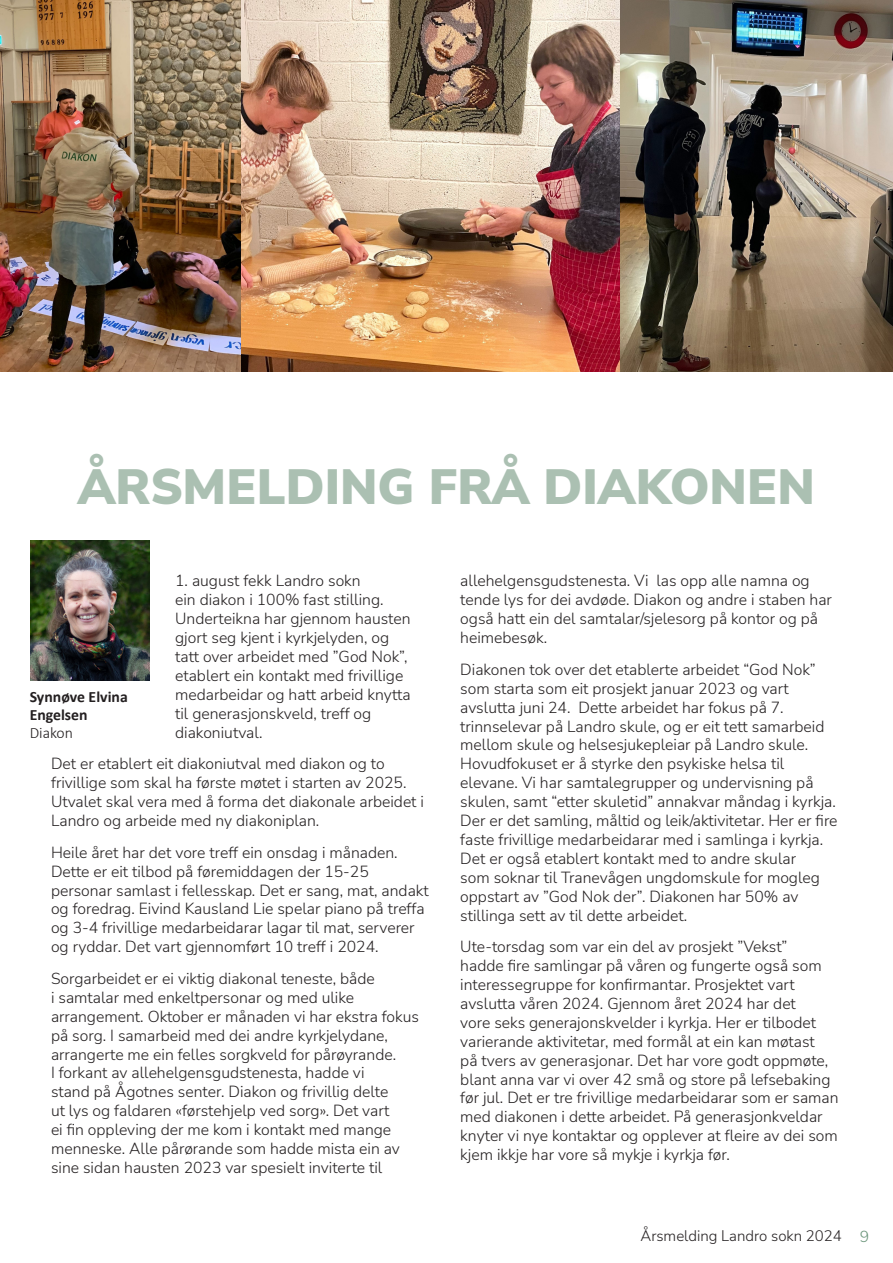
<style>
.page{position:relative;width:893px;height:1263px;background:#fff}
.page>*{position:absolute;margin:0;border:0;box-sizing:border-box;transform-origin:0 0}
.t1{font:900 49.5px "Nunito Sans";color:#abc0b2}
.Tekst{font:300 15.75px/18.9px "Nunito Sans";color:#231f20}
.t2{font:700 15.75px/18px "Calibri";color:#231f20}
.t3{font:300 15px "Nunito Sans";color:#231f20}
.s1{font-weight:300}
.s2{font-size:15.75px;color:#699479}
</style>
<div class="page">
<img style="left:0;top:0;width:893px;height:371px">
<img style="left:30px;top:541px;width:120px;height:140px">
<p class="t1" style="left:78px;top:451px;width:739px">ÅRSMELDING FRÅ DIAKONEN</p>
<p class="Tekst" style="left:175px;top:571px;width:237px">1. august fekk Landro sokn<br>ein diakon i 100% fast stilling.<br>Underteikna har gjennom hausten gjort seg kjent i kyrkjelyden, og tatt over arbeidet med ”God Nok”, etablert ein kontakt med frivillige medarbeidar og hatt arbeid knytta til generasjonskveld, treff og diakoniutval.</p>
<p class="Tekst" style="left:51px;top:754px;width:374px">Det er etablert eit diakoniutval med diakon og to frivillige som skal ha første møtet i starten av 2025.<br>Utvalet skal vera med å forma det diakonale arbeidet i Landro og arbeide med ny diakoniplan.</p>
<p class="Tekst" style="left:51px;top:842px;width:379px">Heile året har det vore treff ein onsdag i månaden.<br>Dette er eit tilbod på føremiddagen der 15-25 personar samlast i fellesskap. Det er sang, mat, andakt og foredrag. Eivind Kausland Lie spelar piano på treffa og 3-4 frivillige medarbeidarar lagar til mat, serverer og ryddar. Det vart gjennomført 10 treff i 2024.</p>
<p class="Tekst" style="left:51px;top:968px;width:370px">Sorgarbeidet er ei viktig diakonal teneste, både<br>i samtalar med enkeltpersonar og med ulike arrangement. Oktober er månaden vi har ekstra fokus på sorg. I samarbeid med dei andre kyrkjelydane, arrangerte me ein felles sorgkveld for pårøyrande.<br>I forkant av allehelgensgudstenesta, hadde vi<br>stand på Ågotnes senter. Diakon og frivillig delte<br>ut lys og faldaren «førstehjelp ved sorg». Det vart<br>ei fin oppleving der me kom i kontakt med mange menneske. Alle pårørande som hadde mista ein av sine sidan hausten 2023 var spesielt inviterte til</p>
<p class="t2" style="left:30px;top:687px;width:100px">Synnøve Elvina<br>Engelsen<br><span class="s1">Diakon</span></p>
<p class="Tekst" style="left:460px;top:571px;width:373px">allehelgensgudstenesta. Vi las opp alle namna og tende lys for dei avdøde. Diakon og andre i staben har også hatt ein del samtalar/sjelesorg på kontor og på heimebesøk.</p>
<p class="Tekst" style="left:460px;top:659px;width:379px">Diakonen tok over det etablerte arbeidet “God Nok” som starta som eit prosjekt januar 2023 og vart avslutta juni 24. Dette arbeidet har fokus på 7. trinnselevar på Landro skule, og er eit tett samarbeid mellom skule og helsesjukepleiar på Landro skule.<br>Hovudfokuset er å styrke den psykiske helsa til elevane. Vi har samtalegrupper og undervisning på skulen, samt “etter skuletid” annakvar måndag i kyrkja.<br>Der er det samling, måltid og leik/aktivitetar. Her er fire faste frivillige medarbeidarar med i samlinga i kyrkja.<br>Det er også etablert kontakt med to andre skular<br>som soknar til Tranevågen ungdomskule for mogleg oppstart av ”God Nok der”. Diakonen har 50% av stillinga sett av til dette arbeidet.</p>
<p class="Tekst" style="left:460px;top:937px;width:380px">Ute-torsdag som var ein del av prosjekt ”Vekst”<br>hadde fire samlingar på våren og fungerte også som interessegruppe for konfirmantar. Prosjektet vart avslutta våren 2024. Gjennom året 2024 har det<br>vore seks generajonskvelder i kyrkja. Her er tilbodet varierande aktivitetar, med formål at ein kan møtast<br>på tvers av generasjonar. Det har vore godt oppmøte, blant anna var vi over 42 små og store på lefsebaking før jul. Det er tre frivillige medarbeidarar som er saman med diakonen i dette arbeidet. På generasjonkveldar knyter vi nye kontaktar og opplever at fleire av dei som kjem ikkje har vore så mykje i kyrkja før.</p>
<p class="t3" style="left:641px;top:1226px;width:230px">Årsmelding Landro sokn 2024 <span class="s2">9</span></p>
</div>
